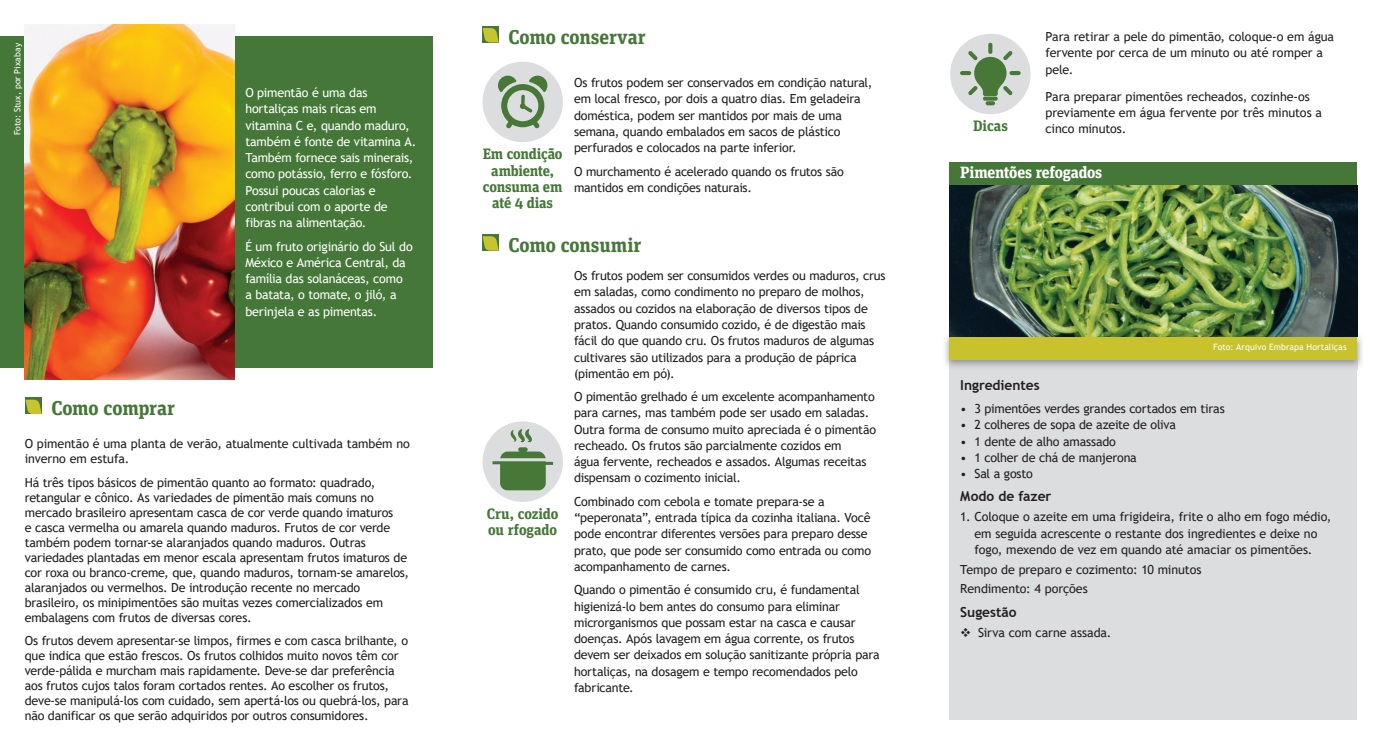
<style>
.page{position:relative;width:1382px;height:745px;background:#fff}
.page>*{position:absolute;margin:0;border:0;box-sizing:border-box;transform-origin:0 0}
.t1{font:700 20px "Unit Slab Pro";letter-spacing:-.005em;color:#457838}
.t2{font:700 16.25px "Unit Slab Pro";letter-spacing:-.015em;color:#fff}
.t3{font:700 15px/16.2px "Unit Slab Pro";letter-spacing:-.015em;color:#457838;text-align:center}
.t4{font:700 13.75px "Trebuchet MS";color:#231f20}
.t5{font:12.5px/16.2px "Trebuchet MS";letter-spacing:-.015em;color:#231f20}
.t6{font:12.5px/16.2px "Trebuchet MS";letter-spacing:-.015em;color:#fff}
.t7{font:8.75px "Trebuchet MS";letter-spacing:.005em;color:#fff}
</style>
<div class="page">
<div style="left:950px;top:359px;width:407px;height:360px;background:#dcdddf"></div>
<div style="left:0;top:36px;width:432px;height:331px;background:#457838"></div>
<div style="left:25px;top:397px;width:17px;height:17px;background:#457838"></div>
<svg style="left:25px;top:399px;width:17px;height:15px"></svg>
<div style="left:482px;top:26px;width:17px;height:17px;background:#457838"></div>
<svg style="left:483px;top:28px;width:16px;height:14px"></svg>
<div style="left:482px;top:62px;width:81px;height:80px;background:#dcdddf;border-radius:50%"></div>
<svg style="left:498px;top:76px;width:49px;height:52px"></svg>
<div style="left:482px;top:234px;width:17px;height:17px;background:#457838"></div>
<svg style="left:483px;top:236px;width:16px;height:14px"></svg>
<div style="left:483px;top:421px;width:80px;height:80px;background:#dcdddf;border-radius:50%"></div>
<svg style="left:492px;top:447px;width:61px;height:43px"></svg>
<svg style="left:511px;top:429px;width:21px;height:12px"></svg>
<div style="left:950px;top:162px;width:407px;height:23px;background:#457838"></div>
<img style="left:945px;top:332px;width:417px;height:37px">
<img style="left:950px;top:359px;width:407px;height:10px">
<div style="left:950px;top:336px;width:407px;height:23px;background:#c8c22d"></div>
<div style="left:950px;top:34px;width:80px;height:80px;background:#dcdddf;border-radius:50%"></div>
<hr style="left:1009px;top:71px;width:12px;height:4px;background:#477838;border-radius:2px">
<hr style="left:960px;top:71px;width:11px;height:4px;background:#477838;border-radius:2px">
<svg style="left:988px;top:43px;width:4px;height:11px"></svg>
<svg style="left:968px;top:51px;width:45px;height:54px"></svg>
<img style="left:25px;top:24px;width:209px;height:355px">
<img style="left:950px;top:185px;width:407px;height:151px">
<p class="t7" style="left:12px;top:135px;width:94px;rotate:-90deg">Foto: Stux, por Pixabay</p>
<p class="t6" style="left:245px;top:84px;width:172px">O pimentão é uma das hortaliças mais ricas em vitamina C e, quando maduro, também é fonte de vitamina A.<br>Também fornece sais minerais, como potássio, ferro e fósforo.<br>Possui poucas calorias e contribui com o aporte de fibras na alimentação.</p>
<p class="t6" style="left:245px;top:238px;width:169px">É um fruto originário do Sul do<br>México e América Central, da família das solanáceas, como<br>a batata, o tomate, o jiló, a berinjela e as pimentas.</p>
<h1 class="t1" style="left:51px;top:393px;width:125px">Como comprar</h1>
<p class="t5" style="left:25px;top:436px;width:387px;line-height:15px">O pimentão é uma planta de verão, atualmente cultivada também no inverno em estufa.</p>
<p class="t5" style="left:25px;top:474px;width:386px;line-height:15px">Há três tipos básicos de pimentão quanto ao formato: quadrado, retangular e cônico. As variedades de pimentão mais comuns no mercado brasileiro apresentam casca de cor verde quando imaturos<br>e casca vermelha ou amarela quando maduros. Frutos de cor verde também podem tornar-se alaranjados quando maduros. Outras variedades plantadas em menor escala apresentam frutos imaturos de cor roxa ou branco-creme, que, quando maduros, tornam-se amarelos, alaranjados ou vermelhos. De introdução recente no mercado brasileiro, os minipimentões são muitas vezes comercializados em embalagens com frutos de diversas cores.</p>
<p class="t5" style="left:25px;top:633px;width:385px;line-height:15px">Os frutos devem apresentar-se limpos, firmes e com casca brilhante, o que indica que estão frescos. Os frutos colhidos muito novos têm cor verde-pálida e murcham mais rapidamente. Deve-se dar preferência aos frutos cujos talos foram cortados rentes. Ao escolher os frutos, deve-se manipulá-los com cuidado, sem apertá-los ou quebrá-los, para não danificar os que serão adquiridos por outros consumidores.</p>
<h1 class="t1" style="left:508px;top:22px;width:139px">Como conservar</h1>
<p class="t3" style="left:483px;top:145px;width:81px">Em condição ambiente, consuma em até 4 dias</p>
<p class="t5" style="left:574px;top:74px;width:300px">Os frutos podem ser conservados em condição natural, em local fresco, por dois a quatro dias. Em geladeira doméstica, podem ser mantidos por mais de uma semana, quando embalados em sacos de plástico perfurados e colocados na parte inferior.</p>
<p class="t5" style="left:574px;top:163px;width:271px">O murchamento é acelerado quando os frutos são mantidos em condições naturais.</p>
<h1 class="t1" style="left:508px;top:230px;width:135px">Como consumir</h1>
<p class="t3" style="left:487px;top:504px;width:73px;text-align:left">Cru, cozido ou rfogado</p>
<p class="t5" style="left:574px;top:267px;width:313px">Os frutos podem ser consumidos verdes ou maduros, crus em saladas, como condimento no preparo de molhos, assados ou cozidos na elaboração de diversos tipos de pratos. Quando consumido cozido, é de digestão mais fácil do que quando cru. Os frutos maduros de algumas cultivares são utilizados para a produção de páprica (pimentão em pó).</p>
<p class="t5" style="left:574px;top:388px;width:304px">O pimentão grelhado é um excelente acompanhamento para carnes, mas também pode ser usado em saladas.<br>Outra forma de consumo muito apreciada é o pimentão recheado. Os frutos são parcialmente cozidos em<br>água fervente, recheados e assados. Algumas receitas dispensam o cozimento inicial.</p>
<p class="t5" style="left:574px;top:493px;width:299px">Combinado com cebola e tomate prepara-se a “peperonata”, entrada típica da cozinha italiana. Você pode encontrar diferentes versões para preparo desse prato, que pode ser consumido como entrada ou como acompanhamento de carnes.</p>
<p class="t5" style="left:574px;top:581px;width:307px">Quando o pimentão é consumido cru, é fundamental higienizá-lo bem antes do consumo para eliminar microrganismos que possam estar na casca e causar doenças. Após lavagem em água corrente, os frutos devem ser deixados em solução sanitizante própria para hortaliças, na dosagem e tempo recomendados pelo fabricante.</p>
<p class="t3" style="left:973px;top:117px;width:36px">Dicas</p>
<p class="t5" style="left:1045px;top:28px;width:290px">Para retirar a pele do pimentão, coloque-o em água fervente por cerca de um minuto ou até romper a pele.</p>
<p class="t5" style="left:1045px;top:88px;width:278px">Para preparar pimentões recheados, cozinhe-os previamente em água fervente por três minutos a cinco minutos.</p>
<h2 class="t2" style="left:960px;top:161px;width:144px">Pimentões refogados</h2>
<p class="t7" style="left:1213px;top:341px;width:135px">Foto: Arquivo Embrapa Hortaliças</p>
<p class="t4" style="left:960px;top:376px;width:81px">Ingredientes</p>
<p class="t5" style="left:960px;top:400px;width:266px">• 3 pimentões verdes grandes cortados em tiras</p>
<p class="t5" style="left:960px;top:416px;width:217px">• 2 colheres de sopa de azeite de oliva</p>
<p class="t5" style="left:960px;top:432px;width:157px">• 1 dente de alho amassado</p>
<p class="t5" style="left:960px;top:449px;width:178px">• 1 colher de chá de manjerona</p>
<p class="t5" style="left:960px;top:465px;width:74px">• Sal a gosto</p>
<p class="t4" style="left:960px;top:487px;width:93px">Modo de fazer</p>
<p class="t5" style="left:960px;top:508px;width:373px;text-align:center">1. Coloque o azeite em uma frigideira, frite o alho em fogo médio, em seguida acrescente o restante dos ingredientes e deixe no fogo, mexendo de vez em quando até amaciar os pimentões.</p>
<p class="t5" style="left:960px;top:559px;width:243px;line-height:19.8px">Tempo de preparo e cozimento: 10 minutos<br>Rendimento: 4 porções</p>
<p class="t4" style="left:960px;top:603px;width:58px">Sugestão</p>
<p class="t5" style="left:960px;top:623px;width:153px">❖ Sirva com carne assada.</p>
</div>
